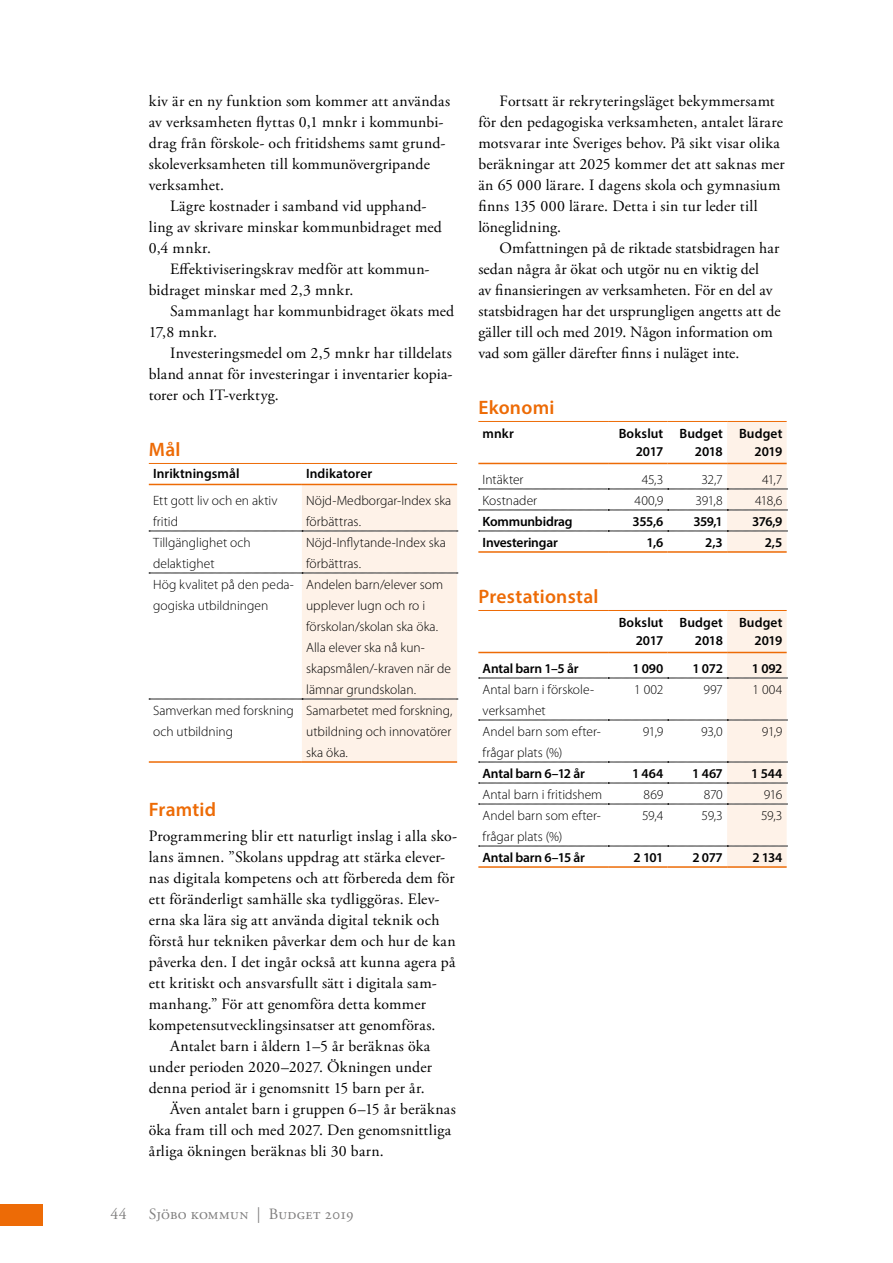
<style>
.page{position:relative;width:893px;height:1263px;background:#fff}
.page>*{position:absolute;margin:0;border:0;box-sizing:border-box;transform-origin:0 0}
.t1{font:600 19.5px "Myriad Pro";letter-spacing:.015em;color:#ed6b06}
.t2{font:15.75px/21px "Adobe Garamond Pro";color:#000}
.t3{font:15.75px "Adobe Garamond Pro";letter-spacing:.015em;color:#818080}
.t4{font:300 13.5px/21px "Myriad Pro";color:#000}
.t5{font:600 13.5px/18px "Myriad Pro";letter-spacing:-.01em;color:#000;text-align:right}
</style>
<div class="page">
<div style="left:0;top:1204px;width:43px;height:21px;background:#ed6b06"></div>
<hr style="left:149px;top:761px;width:153px;height:2px;background:#ed6b06">
<hr style="left:302px;top:761px;width:155px;height:2px;background:#ed6b06">
<svg style="left:149px;top:484px;width:309px;height:278px"></svg>
<hr style="left:149px;top:463px;width:153px;height:1px;background:#ed6b06">
<hr style="left:302px;top:463px;width:155px;height:1px;background:#ed6b06">
<hr style="left:478px;top:463px;width:130px;height:1px;background:#ed6b06">
<hr style="left:478px;top:421px;width:130px;height:1px;background:#ed6b06">
<hr style="left:478px;top:551px;width:130px;height:2px;background:#ed6b06">
<hr style="left:608px;top:551px;width:60px;height:2px;background:#ed6b06">
<hr style="left:668px;top:551px;width:59px;height:2px;background:#ed6b06">
<hr style="left:727px;top:551px;width:60px;height:2px;background:#ed6b06">
<svg style="left:479px;top:421px;width:308px;height:131px"></svg>
<hr style="left:478px;top:652px;width:130px;height:1px;background:#ed6b06">
<hr style="left:478px;top:610px;width:130px;height:1px;background:#ed6b06">
<hr style="left:478px;top:866px;width:130px;height:2px;background:#ed6b06">
<hr style="left:608px;top:866px;width:60px;height:2px;background:#ed6b06">
<hr style="left:668px;top:866px;width:59px;height:2px;background:#ed6b06">
<hr style="left:727px;top:866px;width:60px;height:2px;background:#ed6b06">
<svg style="left:479px;top:610px;width:308px;height:257px"></svg>
<p class="t2" style="left:149px;top:91px;width:303px">kiv är en ny funktion som kommer att användas av verksamheten flyttas 0,1 mnkr i kommunbi&shy;drag från förskole- och fritidshems samt grund&shy;skoleverksamheten till kommunövergripande verksamhet.</p>
<p class="t2" style="left:149px;top:196px;width:295px;text-indent:21px">Lägre kostnader i samband vid upphand&shy;ling av skrivare minskar kommunbidraget med<br>0,4 mnkr.</p>
<p class="t2" style="left:149px;top:259px;width:281px;text-indent:21px">Effektiviseringskrav medför att kommun&shy;bidraget minskar med 2,3 mnkr.</p>
<p class="t2" style="left:149px;top:301px;width:307px;text-indent:21px">Sammanlagt har kommunbidraget ökats med<br>17,8 mnkr.</p>
<p class="t2" style="left:149px;top:343px;width:305px;text-align:justify;text-indent:21px">Investeringsmedel om 2,5 mnkr har tilldelats bland annat för investeringar i inventarier kopia&shy;torer och IT-verktyg.</p>
<p class="t1" style="left:149px;top:437px;width:33px">Mål</p>
<p class="t5" style="left:153px;top:465px;width:88px">Inriktningsmål</p>
<p class="t5" style="left:306px;top:465px;width:68px">Indikatorer</p>
<p class="t4" style="left:153px;top:490px;width:126px">Ett gott liv och en aktiv fritid</p>
<p class="t4" style="left:306px;top:490px;width:147px">Nöjd-Medborgar-Index ska förbättras.</p>
<p class="t4" style="left:153px;top:532px;width:99px">Tillgänglighet och delaktighet</p>
<p class="t4" style="left:306px;top:532px;width:141px">Nöjd-Inflytande-Index ska förbättras.</p>
<p class="t4" style="left:153px;top:574px;width:142px">Hög kvalitet på den peda&shy;gogiska utbildningen</p>
<p class="t4" style="left:306px;top:574px;width:146px">Andelen barn/elever som upplever lugn och ro i förskolan/skolan ska öka.<br>Alla elever ska nå kun&shy;skapsmålen/-kraven när de lämnar grundskolan.</p>
<p class="t4" style="left:153px;top:700px;width:142px">Samverkan med forskning och utbildning</p>
<p class="t4" style="left:306px;top:700px;width:148px;text-align:justify">Samarbetet med forskning, utbildning och innovatörer ska öka.</p>
<p class="t1" style="left:149px;top:797px;width:69px">Framtid</p>
<p class="t2" style="left:149px;top:826px;width:310px">Programmering blir ett naturligt inslag i alla sko-</p>
<p class="t2" style="left:149px;top:847px;width:298px">lans ämnen. ”Skolans uppdrag att stärka elever-</p>
<p class="t2" style="left:149px;top:868px;width:307px">nas digitala kompetens och att förbereda dem för</p>
<p class="t2" style="left:149px;top:889px;width:292px">ett föränderligt samhälle ska tydliggöras. Elev-</p>
<p class="t2" style="left:149px;top:910px;width:292px">erna ska lära sig att använda digital teknik och</p>
<p class="t2" style="left:149px;top:931px;width:308px">förstå hur tekniken påverkar dem och hur de kan</p>
<p class="t2" style="left:149px;top:952px;width:308px">påverka den. I det ingår också att kunna agera på</p>
<p class="t2" style="left:149px;top:973px;width:290px">ett kritiskt och ansvarsfullt sätt i digitala sam-</p>
<p class="t2" style="left:149px;top:994px;width:279px">manhang.” För att genomföra detta kommer</p>
<p class="t2" style="left:149px;top:1015px;width:288px">kompetensutvecklingsinsatser att genomföras.</p>
<p class="t2" style="left:170px;top:1036px;width:262px">Antalet barn i åldern 1–5 år beräknas öka</p>
<p class="t2" style="left:149px;top:1057px;width:285px">under perioden 2020–2027. Ökningen under</p>
<p class="t2" style="left:149px;top:1078px;width:278px">denna period är i genomsnitt 15 barn per år.</p>
<p class="t2" style="left:170px;top:1099px;width:287px">Även antalet barn i gruppen 6–15 år beräknas</p>
<p class="t2" style="left:149px;top:1120px;width:304px">öka fram till och med 2027. Den genomsnittliga</p>
<p class="t2" style="left:149px;top:1141px;width:236px">årliga ökningen beräknas bli 30 barn.</p>
<p class="t3" style="left:111px;top:1204px;width:18px">44</p>
<p class="t3" style="left:149px;top:1205px;width:207px">Sjöbo kommun | Budget 2019</p>
<p class="t2" style="left:478px;top:91px;width:308px;text-indent:21px">Fortsatt är rekryteringsläget bekymmersamt för den pedagogiska verksamheten, antalet lärare motsvarar inte Sveriges behov. På sikt visar olika beräkningar att 2025 kommer det att saknas mer än 65 000 lärare. I dagens skola och gymnasium finns 135 000 lärare. Detta i sin tur leder till löneglidning.</p>
<p class="t2" style="left:478px;top:238px;width:304px;text-indent:21px">Omfattningen på de riktade statsbidragen har sedan några år ökat och utgör nu en viktig del<br>av finansieringen av verksamheten. För en del av statsbidragen har det ursprungligen angetts att de gäller till och med 2019. Någon information om vad som gäller därefter finns i nuläget inte.</p>
<p class="t1" style="left:478px;top:395px;width:78px">Ekonomi</p>
<p class="t5" style="left:483px;top:424px;width:33px">mnkr</p>
<p class="t5" style="left:619px;top:424px;width:46px">Bokslut<br>2017</p>
<p class="t5" style="left:680px;top:424px;width:45px">Budget<br>2018</p>
<p class="t5" style="left:739px;top:424px;width:45px">Budget<br>2019</p>
<p class="t4" style="left:483px;top:469px;width:42px">Intäkter</p>
<p class="t4" style="left:642px;top:469px;width:23px">45,3</p>
<p class="t4" style="left:701px;top:469px;width:23px">32,7</p>
<p class="t4" style="left:762px;top:469px;width:22px">41,7</p>
<p class="t4" style="left:483px;top:490px;width:56px">Kostnader</p>
<p class="t4" style="left:635px;top:490px;width:30px">400,9</p>
<p class="t4" style="left:695px;top:490px;width:29px">391,8</p>
<p class="t4" style="left:755px;top:490px;width:29px">418,6</p>
<p class="t5" style="left:483px;top:512px;width:92px">Kommunbidrag</p>
<p class="t5" style="left:633px;top:512px;width:32px">355,6</p>
<p class="t5" style="left:693px;top:512px;width:31px">359,1</p>
<p class="t5" style="left:752px;top:512px;width:32px">376,9</p>
<p class="t5" style="left:483px;top:533px;width:77px">Investeringar</p>
<p class="t5" style="left:647px;top:533px;width:18px">1,6</p>
<p class="t5" style="left:705px;top:533px;width:19px">2,3</p>
<p class="t5" style="left:765px;top:533px;width:19px">2,5</p>
<p class="t1" style="left:478px;top:584px;width:122px">Prestationstal</p>
<p class="t5" style="left:619px;top:613px;width:46px">Bokslut<br>2017</p>
<p class="t5" style="left:680px;top:613px;width:45px">Budget<br>2018</p>
<p class="t5" style="left:739px;top:613px;width:45px">Budget<br>2019</p>
<p class="t5" style="left:483px;top:659px;width:97px">Antal barn 1–5 år</p>
<p class="t5" style="left:632px;top:659px;width:33px">1 090</p>
<p class="t5" style="left:692px;top:659px;width:32px">1 072</p>
<p class="t5" style="left:752px;top:659px;width:32px">1 092</p>
<p class="t4" style="left:483px;top:679px;width:113px">Antal barn i förskole&shy;verksamhet</p>
<p class="t4" style="left:634px;top:679px;width:31px">1 002</p>
<p class="t4" style="left:703px;top:679px;width:21px">997</p>
<p class="t4" style="left:752px;top:679px;width:31px">1 004</p>
<p class="t4" style="left:483px;top:721px;width:120px">Andel barn som efter&shy;frågar plats (%)</p>
<p class="t4" style="left:643px;top:721px;width:22px">91,9</p>
<p class="t4" style="left:701px;top:721px;width:23px">93,0</p>
<p class="t4" style="left:762px;top:721px;width:22px">91,9</p>
<p class="t5" style="left:483px;top:764px;width:104px">Antal barn 6–12 år</p>
<p class="t5" style="left:632px;top:764px;width:33px">1 464</p>
<p class="t5" style="left:692px;top:764px;width:32px">1 467</p>
<p class="t5" style="left:751px;top:764px;width:33px">1 544</p>
<p class="t4" style="left:483px;top:784px;width:121px">Antal barn i fritidshem</p>
<p class="t4" style="left:644px;top:784px;width:21px">869</p>
<p class="t4" style="left:704px;top:784px;width:21px">870</p>
<p class="t4" style="left:764px;top:784px;width:20px">916</p>
<p class="t4" style="left:483px;top:805px;width:120px">Andel barn som efter&shy;frågar plats (%)</p>
<p class="t4" style="left:642px;top:805px;width:23px">59,4</p>
<p class="t4" style="left:702px;top:805px;width:23px">59,3</p>
<p class="t4" style="left:761px;top:805px;width:23px">59,3</p>
<p class="t5" style="left:483px;top:848px;width:104px">Antal barn 6–15 år</p>
<p class="t5" style="left:634px;top:848px;width:31px">2 101</p>
<p class="t5" style="left:692px;top:848px;width:32px">2 077</p>
<p class="t5" style="left:752px;top:848px;width:31px">2 134</p>
</div>
